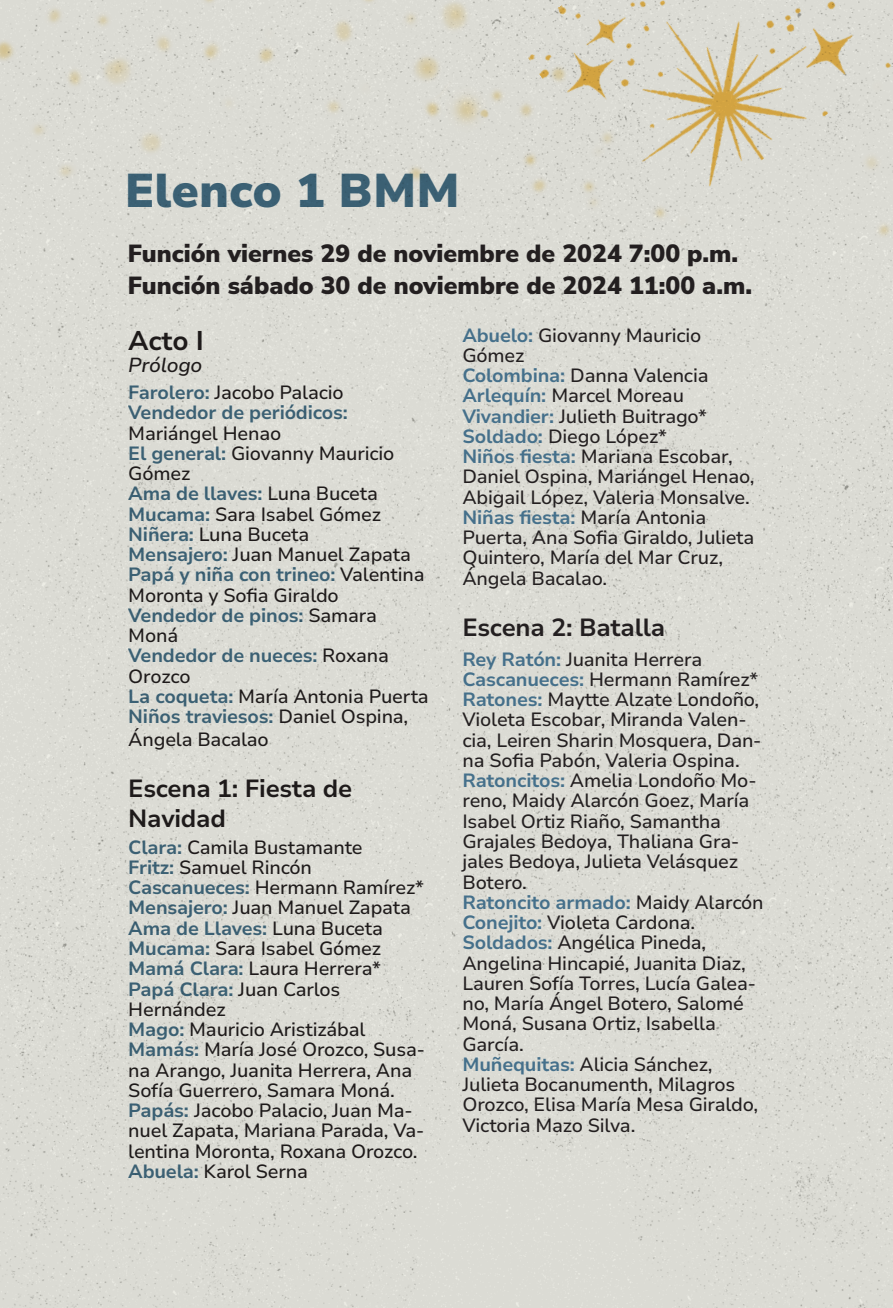
<style>
.page{position:relative;width:893px;height:1308px;background:#fff}
.page>*{position:absolute;margin:0;border:0;box-sizing:border-box;transform-origin:0 0}
.t1{font:900 47.25px "Nunito Sans 10 pt";color:#45708b}
.t2{font:700 27px "Nunito Sans 10 pt";color:#231f20}
.Títulos_Artistas{font:900 24.75px "Nunito Sans";color:#231f20}
.Chiquis{font:700 24.75px/29.2px "Nunito Sans 10 pt";letter-spacing:-.01em;color:#231f20}
.t3{font:italic 500 20.25px "Nunito Sans 10 pt";letter-spacing:-.01em;color:#231f20}
.Chiquis-2{font:500 19.12px/20.2px "Nunito Sans 10 pt";letter-spacing:-.01em;color:#231f20}
.Chiquis-3{font:700 19.12px/20.2px "Nunito Sans 10 pt";letter-spacing:-.01em;color:#45708b}
.s1{font-weight:500;color:#231f20}
.s2{font-weight:700;color:#45708b}
</style>
<div class="page">
<div style="left:0;top:236px;width:893px;height:1071px;background:#dbdbd4"></div>
<img style="left:0;top:0;width:711px;height:237px">
<img style="left:514px;top:0;width:379px;height:236px">
<h1 class="t1" style="left:124px;top:157px;width:337px">Elenco 1 BMM</h1>
<p class="Títulos_Artistas" style="left:128px;top:236px;width:612px">Función viernes 29 de noviembre de 2024 7:00 p.m.</p>
<p class="Títulos_Artistas" style="left:128px;top:267px;width:626px">Función sábado 30 de noviembre de 2024 11:00 a.m.</p>
<h2 class="t2" style="left:128px;top:321px;width:77px">Acto I</h2>
<p class="t3" style="left:128px;top:351px;width:76px">Prólogo</p>
<p class="Chiquis-3" style="left:128px;top:381px;width:221px">Farolero: <span class="s1">Jacobo Palacio<br></span>Vendedor de periódicos:</p>
<p class="Chiquis-2" style="left:128px;top:422px;width:302px">Mariángel Henao<br><span class="s2">El general:</span> Giovanny Mauricio<br>Gómez<br><span class="s2">Ama de llaves:</span> Luna Buceta<br><span class="s2">Mucama:</span> Sara Isabel Gómez<br><span class="s2">Niñera:</span> Luna Buceta<br><span class="s2">Mensajero:</span> Juan Manuel Zapata<br><span class="s2">Papá y niña con trineo:</span> Valentina<br>Moronta y Sofia Giraldo<br><span class="s2">Vendedor de pinos:</span> Samara<br>Moná<br><span class="s2">Vendedor de nueces:</span> Roxana<br>Orozco<br><span class="s2">La coqueta:</span> María Antonia Puerta<br><span class="s2">Niños traviesos:</span> Daniel Ospina,</p>
<p class="Chiquis-2" style="left:128px;top:728px;width:142px">Ángela Bacalao</p>
<p class="Chiquis" style="left:128px;top:773px;width:225px">Escena 1: Fiesta de<br>Navidad</p>
<p class="Chiquis-2" style="left:128px;top:836px;width:298px"><span class="s2">Clara:</span> Camila Bustamante<br><span class="s2">Fritz:</span> Samuel Rincón<br><span class="s2">Cascanueces:</span> Hermann Ramírez*<br><span class="s2">Mensajero:</span> Juan Manuel Zapata<br><span class="s2">Ama de Llaves:</span> Luna Buceta<br><span class="s2">Mucama:</span> Sara Isabel Gómez<br><span class="s2">Mamá Clara:</span> Laura Herrera*<br><span class="s2">Papá Clara:</span> Juan Carlos<br>Hernández<br><span class="s2">Mago:</span> Mauricio Aristizábal<br><span class="s2">Mamás:</span> María José Orozco, Susa&shy;na Arango, Juanita Herrera, Ana<br>Sofía Guerrero, Samara Moná.<br><span class="s2">Papás:</span> Jacobo Palacio, Juan Ma&shy;nuel Zapata, Mariana Parada, Va&shy;lentina Moronta, Roxana Orozco.<br><span class="s2">Abuela:</span> Karol Serna</p>
<p class="Chiquis-2" style="left:462px;top:324px;width:240px"><span class="s2">Abuelo:</span> Giovanny Mauricio<br>Gómez</p>
<p class="Chiquis-2" style="left:462px;top:364px;width:248px"><span class="s2">Colombina:</span> Danna Valencia</p>
<p class="Chiquis-2" style="left:462px;top:385px;width:223px"><span class="s2">Arlequín:</span> Marcel Moreau</p>
<p class="Chiquis-2" style="left:462px;top:405px;width:246px"><span class="s2">Vivandier:</span> Julieth Buitrago*</p>
<p class="Chiquis-2" style="left:462px;top:425px;width:206px"><span class="s2">Soldado:</span> Diego López*</p>
<p class="Chiquis-2" style="left:462px;top:445px;width:293px"><span class="s2">Niños fiesta:</span> Mariana Escobar,<br>Daniel Ospina, Mariángel Henao,<br>Abigail López, Valeria Monsalve.</p>
<p class="Chiquis-2" style="left:462px;top:506px;width:293px"><span class="s2">Niñas fiesta:</span> María Antonia<br>Puerta, Ana Sofia Giraldo, Julieta<br>Quintero, María del Mar Cruz,<br>Ángela Bacalao.</p>
<p class="Chiquis" style="left:462px;top:612px;width:204px">Escena 2: Batalla</p>
<p class="Chiquis-2" style="left:462px;top:648px;width:241px"><span class="s2">Rey Ratón:</span> Juanita Herrera</p>
<p class="Chiquis-2" style="left:462px;top:668px;width:298px"><span class="s2">Cascanueces:</span> Hermann Ramírez*</p>
<p class="Chiquis-2" style="left:462px;top:688px;width:301px"><span class="s2">Ratones:</span> Maytte Alzate Londoño, Violeta Escobar, Miranda Valen&shy;cia, Leiren Sharin Mosquera, Dan&shy;na Sofia Pabón, Valeria Ospina.</p>
<p class="Chiquis-2" style="left:462px;top:769px;width:296px"><span class="s2">Ratoncitos:</span> Amelia Londoño Mo&shy;reno, Maidy Alarcón Goez, María<br>Isabel Ortiz Riaño, Samantha<br>Grajales Bedoya, Thaliana Gra&shy;jales Bedoya, Julieta Velásquez<br>Botero.</p>
<p class="Chiquis-3" style="left:462px;top:891px;width:303px">Ratoncito armado: <span class="s1">Maidy Alarcón</span></p>
<p class="Chiquis-2" style="left:462px;top:911px;width:234px"><span class="s2">Conejito:</span> Violeta Cardona.</p>
<p class="Chiquis-2" style="left:462px;top:931px;width:295px"><span class="s2">Soldados:</span> Angélica Pineda,<br>Angelina Hincapié, Juanita Diaz,<br>Lauren Sofía Torres, Lucía Galea&shy;no, María Ángel Botero, Salomé<br>Moná, Susana Ortiz, Isabella<br>García.</p>
<p class="Chiquis-2" style="left:462px;top:1053px;width:297px"><span class="s2">Muñequitas:</span> Alicia Sánchez,<br>Julieta Bocanumenth, Milagros<br>Orozco, Elisa María Mesa Giraldo,<br>Victoria Mazo Silva.</p>
</div>
